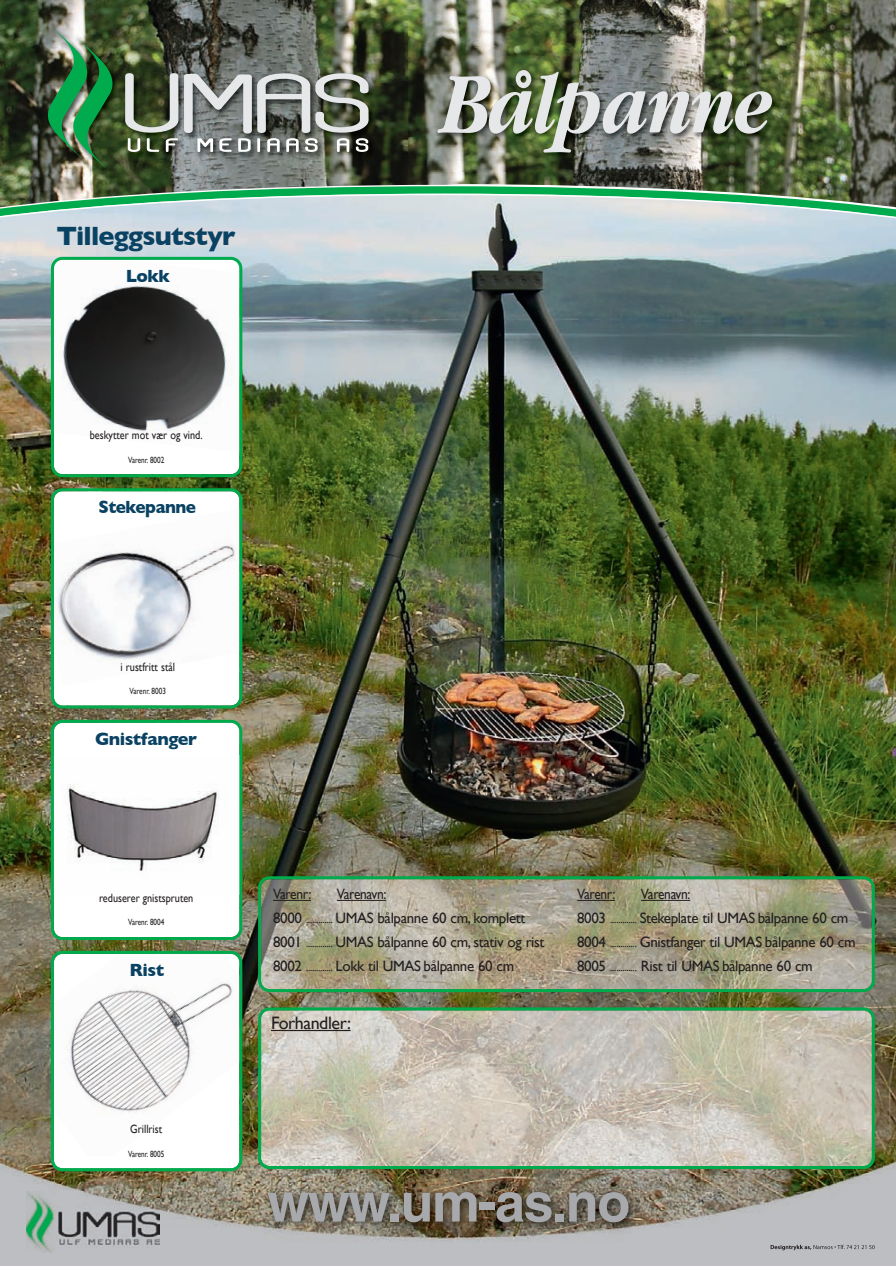
<style>
.page{position:relative;width:896px;height:1266px;background:#fff}
.page>*{position:absolute;margin:0;border:0;box-sizing:border-box;transform-origin:0 0}
.t1{font:italic 700 90px "Garamond";letter-spacing:-.015em;color:#e6e7e9;scale:.85 1}
.t2{font:700 27px "Gill Sans";letter-spacing:-.03em;color:#0a4263}
.t3{font:700 18px "Gill Sans";letter-spacing:-.03em;color:#0a4263}
.t4{font:18px "Gill Sans";letter-spacing:-.025em;color:#231f20}
.t5{font:700 18px "Gill Sans";letter-spacing:-.03em;color:#0a4263;scale:.95 1}
.t6{font:15px/24px "Gill Sans";letter-spacing:-.025em;color:#231f20;scale:.9 1}
.t7{font:12px "Gill Sans";color:#231f20;scale:.85 1}
.t8{font:9px "Gill Sans";color:#231f20;scale:.8 1}
.s1{font-size:10.5px}
</style>
<div class="page">
<img style="left:0;top:224px;width:896px;height:927px">
<svg style="left:51px;top:257px;width:191px;height:220px"></svg>
<svg style="left:51px;top:488px;width:191px;height:220px"></svg>
<svg style="left:51px;top:720px;width:191px;height:220px"></svg>
<svg style="left:258px;top:876px;width:617px;height:116px;background:#9fa489"></svg>
<svg style="left:51px;top:951px;width:191px;height:200px"></svg>
<hr style="left:273px;top:900px;width:38px;height:1px;background:#231f20">
<hr style="left:337px;top:900px;width:49px;height:1px;background:#231f20">
<hr style="left:577px;top:900px;width:38px;height:1px;background:#231f20">
<hr style="left:641px;top:900px;width:49px;height:1px;background:#231f20">
<svg style="left:258px;top:1007px;width:617px;height:144px;background:#c2c1b0"></svg>
<hr style="left:271px;top:1030px;width:79px;height:1px;background:#231f20">
<img style="left:0;top:0;width:896px;height:182px">
<svg style="left:0;top:1151px;width:896px;height:5px"></svg>
<svg style="left:0;top:182px;width:896px;height:42px;background:#95baa8"></svg>
<img style="left:29px;top:16px;width:378px;height:163px">
<svg style="left:125px;top:73px;width:53px;height:79px;background:#6d7661"></svg>
<svg style="left:184px;top:73px;width:184px;height:79px;background:#8b8e8a"></svg>
<img style="left:48px;top:25px;width:68px;height:143px">
<img style="left:0;top:1156px;width:896px;height:110px">
<img style="left:51px;top:1156px;width:191px;height:15px">
<img style="left:88px;top:1156px;width:25px;height:12px">
<img style="left:258px;top:1156px;width:617px;height:13px">
<img style="left:770px;top:1244px;width:40px;height:6px">
<img style="left:813px;top:1244px;width:61px;height:5px">
<img style="left:26px;top:1191px;width:134px;height:61px">
<svg style="left:268px;top:1193px;width:122px;height:28px;background:#8b8985"></svg>
<div style="left:390px;top:1213px;width:8px;height:8px;background:#a8a9ad"></div>
<svg style="left:404px;top:1192px;width:72px;height:30px;background:#847e77"></svg>
<div style="left:480px;top:1203px;width:15px;height:7px;background:#a8a9ad"></div>
<svg style="left:496px;top:1192px;width:55px;height:30px;background:#83807b"></svg>
<div style="left:555px;top:1213px;width:9px;height:8px;background:#a8a9ad"></div>
<svg style="left:569px;top:1192px;width:59px;height:30px;background:#878582"></svg>
<img style="left:394px;top:47px;width:502px;height:125px">
<h2 class="t2" style="left:57px;top:220px;width:180px">Tilleggsutstyr</h2>
<p class="t3" style="left:126px;top:265px;width:46px">Lokk</p>
<h1 class="t1" style="left:437px;top:72px;width:394px">Bålpanne</h1>
<p class="t7" style="left:90px;top:428px;width:134px">beskytter mot vær og vind.</p>
<p class="t8" style="left:128px;top:454px;width:47px">Varenr. 8002</p>
<p class="t5" style="left:98px;top:497px;width:104px">Stekepanne</p>
<p class="t7" style="left:120px;top:660px;width:66px">i rustfritt stål</p>
<p class="t8" style="left:130px;top:685px;width:47px">Varenr. 8003</p>
<p class="t3" style="left:95px;top:728px;width:103px">Gnistfanger</p>
<p class="t7" style="left:99px;top:891px;width:112px">reduserer gnistspruten</p>
<p class="t8" style="left:128px;top:917px;width:47px">Varenr. 8004</p>
<p class="t3" style="left:130px;top:959px;width:36px">Rist</p>
<p class="t7" style="left:130px;top:1122px;width:39px">Grillrist</p>
<p class="t8" style="left:128px;top:1148px;width:47px">Varenr. 8005</p>
<p class="t6" style="left:273px;top:882px;width:44px">Varenr:</p>
<p class="t6" style="left:273px;top:882px;width:303px;text-indent:64px">Varenavn:<br>8000 <span class="s1">.............</span> UMAS bålpanne 60 cm, komplett 8001 <span class="s1">.............</span> UMAS bålpanne 60 cm, stativ og rist 8002 <span class="s1">.............</span> Lokk til UMAS bålpanne 60 cm</p>
<p class="t6" style="left:577px;top:882px;width:44px">Varenr:</p>
<p class="t6" style="left:577px;top:882px;width:311px;text-indent:64px">Varenavn:<br>8003 <span class="s1">.............</span> Stekeplate til UMAS bålpanne 60 cm 8004 <span class="s1">.............</span> Gnistfanger til UMAS bålpanne 60 cm 8005 <span class="s1">.............</span> Rist til UMAS bålpanne 60 cm</p>
<p class="t4" style="left:271px;top:1012px;width:81px">Forhandler:</p>
</div>
